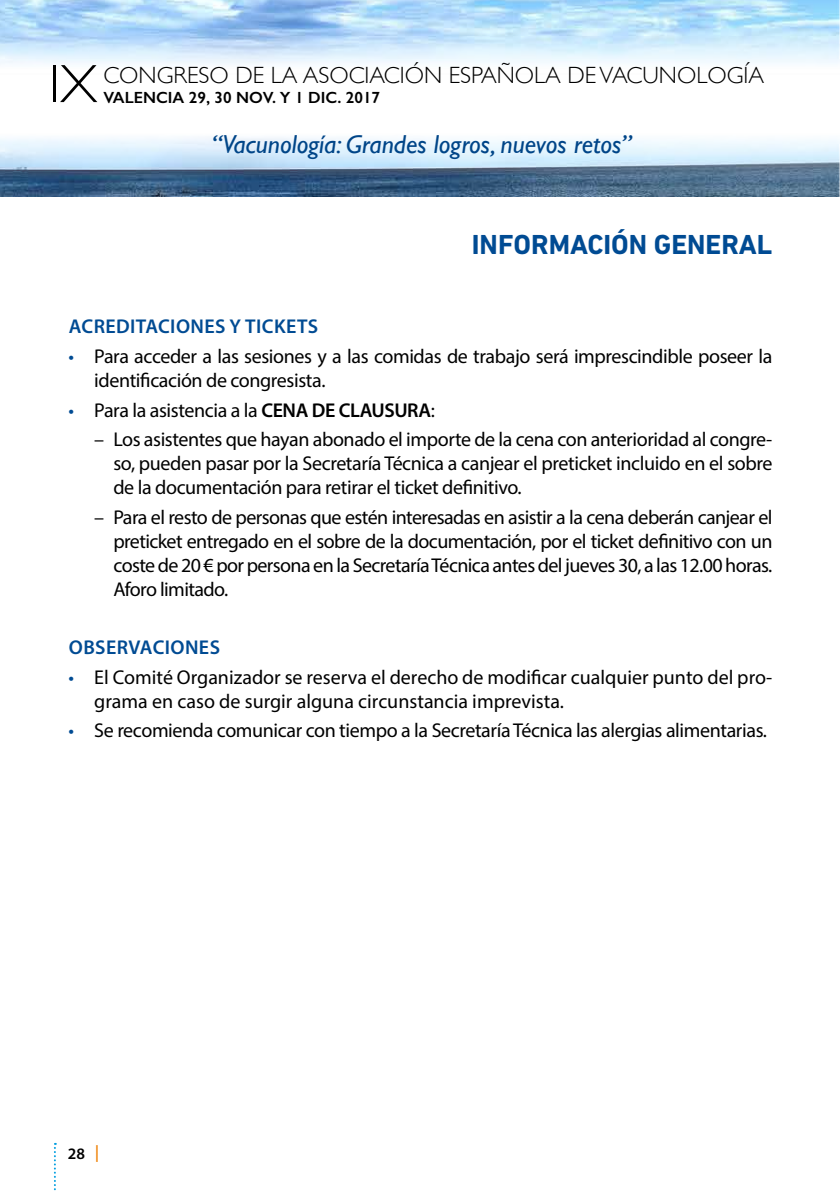
<style>
.page{position:relative;width:840px;height:1191px;background:#fff}
.page>*{position:absolute;margin:0;border:0;box-sizing:border-box;transform-origin:0 0}
.t1{font:300 54.2px "Gill Sans";color:#000}
.t2{font:700 28px "DIN Next LT Pro";color:#004b93}
.t3{font:italic 26px "Gill Sans";color:#004588}
.t4{font:300 23.4px "Gill Sans";color:#000}
.t5{font:20px/24px "Myriad Pro";letter-spacing:-.02em;color:#000;text-align:justify}
.t6{font:20px/24px "Myriad Pro";color:#000}
.t7{font:600 20px "Myriad Pro";color:#004b93}
.t8{font:600 16.2px "Gill Sans";color:#000}
.t9{font:600 16px "Myriad Pro";color:#000}
.s1{color:#004b93}
.s2{font-weight:600}
.s3{font-family:"Scene Std";font-weight:400;font-size:18px;color:#ee7f00}
</style>
<div class="page">
<img style="left:0;top:0;width:839px;height:197px">
<svg style="left:54px;top:1143px;width:2px;height:48px"></svg>
<h1 class="t1" style="left:49px;top:42px;width:50px">IX</h1>
<p class="t4" style="left:103px;top:57px;width:662px">CONGRESO DE LA ASOCIACIÓN ESPAÑOLA DE VACUNOLOGÍA</p>
<p class="t8" style="left:103px;top:87px;width:278px">VALENCIA 29, 30 NOV. Y 1 DIC. 2017</p>
<h3 class="t3" style="left:212px;top:129px;width:421px">“Vacunología: Grandes logros, nuevos retos”</h3>
<h2 class="t2" style="left:471px;top:228px;width:302px">INFORMACIÓN GENERAL</h2>
<p class="t7" style="left:69px;top:314px;width:25px">ACREDITACIONES</p>
<p class="t7" style="left:229px;top:314px;width:27px">Y TICKETS</p>
<p class="t5" style="left:94px;top:344px;width:679px;text-indent:-26px"><span class="s1">•</span> Para acceder a las sesiones y a las comidas de trabajo será imprescindible poseer la identificación de congresista.</p>
<p class="t5" style="left:69px;top:397px;width:367px"><span class="s1">•</span> Para la asistencia a la <span class="s2">CENA DE CLAUSURA</span>:</p>
<p class="t5" style="left:113px;top:427px;width:660px;text-indent:-19px">– Los asistentes que hayan abonado el importe de la cena con anterioridad al congre&shy;so, pueden pasar por la Secretaría Técnica a canjear el preticket incluido en el sobre de la documentación para retirar el ticket definitivo.</p>
<p class="t5" style="left:113px;top:505px;width:660px;text-indent:-19px">– Para el resto de personas que estén interesadas en asistir a la cena deberán canjear el preticket entregado en el sobre de la documentación, por el ticket definitivo con un coste de 20 € por persona en la Secretaría Técnica antes del jueves 30, a las 12.00 horas.<br>Aforo limitado.</p>
<p class="t7" style="left:69px;top:634px;width:27px">OBSERVACIONES</p>
<p class="t6" style="left:94px;top:664px;width:679px;text-indent:-26px"><span class="s1">•</span> El Comité Organizador se reserva el derecho de modificar cualquier punto del pro&shy;grama en caso de surgir alguna circunstancia imprevista.</p>
<p class="t5" style="left:69px;top:718px;width:699px"><span class="s1">•</span> Se recomienda comunicar con tiempo a la Secretaría Técnica las alergias alimentarias.</p>
<p class="t9" style="left:68px;top:1143px;width:33px">28 <span class="s3">|</span></p>
</div>
